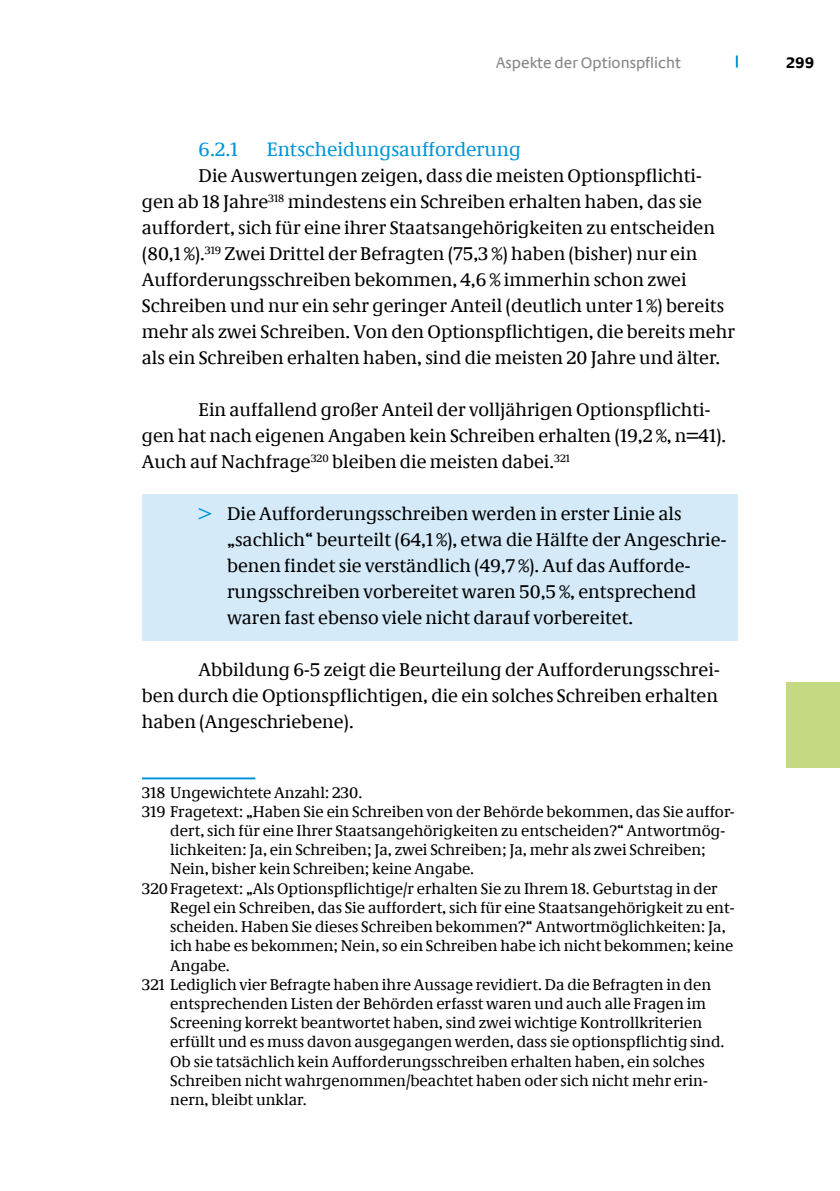
<style>
.page{position:relative;width:840px;height:1191px;background:#fff}
.page>*{position:absolute;margin:0;border:0;box-sizing:border-box;transform-origin:0 0}
.t1{font:20px "Neue Demos";color:#0095d8}
.t2{font:19px/26px "Neue Demos";color:#000}
.t3{font:16px "Neue Demos";color:#000}
.t4{font:16px "Neue Praxis";color:#87888a}
.t5{font:700 16px "Neue Praxis";color:#000}
.s1{color:#0095d8}
</style>
<div class="page">
<svg style="left:735px;top:55px;width:2px;height:13px"></svg>
<div style="left:785px;top:682px;width:54px;height:86px;background:#c5d882"></div>
<div style="left:142px;top:494px;width:595px;height:147px;background:#d4eaf8"></div>
<hr style="left:142px;top:777px;width:113px;height:2px;background:#0095d8">
<p class="t4" style="left:496px;top:53px;width:186px">Aspekte der Optionspflicht</p>
<p class="t5" style="left:786px;top:52px;width:29px">299</p>
<p class="t1" style="left:198px;top:137px;width:41px">6.2.1</p>
<p class="t1" style="left:266px;top:137px;width:255px">Entscheidungsaufforderung</p>
<p class="t2" style="left:142px;top:162px;width:594px;text-indent:57px">Die Auswertungen zeigen, dass die meisten Optionspflichti&shy;gen ab 18 Jahre<sup>318</sup> mindestens ein Schreiben erhalten haben, das sie auffordert, sich für eine ihrer Staatsangehörigkeiten zu entscheiden (80,1 %).<sup>319</sup> Zwei Drittel der Befragten (75,3 %) haben (bisher) nur ein Aufforderungsschreiben bekommen, 4,6 % immerhin schon zwei Schreiben und nur ein sehr geringer Anteil (deutlich unter 1 %) bereits mehr als zwei Schreiben. Von den Optionspflichtigen, die bereits mehr als ein Schreiben erhalten haben, sind die meisten 20 Jahre und älter.</p>
<p class="t2" style="left:142px;top:396px;width:585px;text-indent:57px">Ein auffallend großer Anteil der volljährigen Optionspflichti&shy;gen hat nach eigenen Angaben kein Schreiben erhalten (19,2 %, n=41).<br>Auch auf Nachfrage<sup>320</sup> bleiben die meisten dabei.<sup>321</sup></p>
<p class="t2" style="left:227px;top:500px;width:500px;text-indent:-28px"><span class="s1">&gt;</span> Die Aufforderungsschreiben werden in erster Linie als „sachlich“ beurteilt (64,1 %), etwa die Hälfte der Angeschrie&shy;benen findet sie verständlich (49,7 %). Auf das Aufforde&shy;rungsschreiben vorbereitet waren 50,5 %, entsprechend waren fast ebenso viele nicht darauf vorbereitet.</p>
<p class="t2" style="left:142px;top:656px;width:579px;text-align:justify;text-indent:57px">Abbildung 6-5 zeigt die Beurteilung der Aufforderungsschrei&shy;ben durch die Optionspflichtigen, die ein solches Schreiben erhalten haben (Angeschriebene).</p>
<p class="t3" style="left:142px;top:782px;width:222px">318 Ungewichtete Anzahl: 230.</p>
<p class="t3" style="left:142px;top:801px;width:593px">319 Fragetext: „Haben Sie ein Schreiben von der Behörde bekommen, das Sie auffor-</p>
<p class="t3" style="left:170px;top:821px;width:556px">dert, sich für eine Ihrer Staatsangehörigkeiten zu entscheiden?“ Antwortmög-</p>
<p class="t3" style="left:170px;top:840px;width:536px">lichkeiten: Ja, ein Schreiben; Ja, zwei Schreiben; Ja, mehr als zwei Schreiben;</p>
<p class="t3" style="left:170px;top:859px;width:305px">Nein, bisher kein Schreiben; keine Angabe.</p>
<p class="t3" style="left:142px;top:878px;width:577px">320Fragetext: „Als Optionspflichtige/r erhalten Sie zu Ihrem 18. Geburtstag in der</p>
<p class="t3" style="left:170px;top:897px;width:565px">Regel ein Schreiben, das Sie auffordert, sich für eine Staatsangehörigkeit zu ent-</p>
<p class="t3" style="left:170px;top:917px;width:556px">scheiden. Haben Sie dieses Schreiben bekommen?“ Antwortmöglichkeiten: Ja,</p>
<p class="t3" style="left:170px;top:936px;width:564px">ich habe es bekommen; Nein, so ein Schreiben habe ich nicht bekommen; keine</p>
<p class="t3" style="left:170px;top:955px;width:61px">Angabe.</p>
<p class="t3" style="left:142px;top:974px;width:570px">321 Lediglich vier Befragte haben ihre Aussage revidiert. Da die Befragten in den</p>
<p class="t3" style="left:170px;top:993px;width:537px">entsprechenden Listen der Behörden erfasst waren und auch alle Fragen im</p>
<p class="t3" style="left:170px;top:1013px;width:533px">Screening korrekt beantwortet haben, sind zwei wichtige Kontrollkriterien</p>
<p class="t3" style="left:170px;top:1032px;width:555px">erfüllt und es muss davon ausgegangen werden, dass sie optionspflichtig sind.</p>
<p class="t3" style="left:170px;top:1051px;width:535px">Ob sie tatsächlich kein Aufforderungsschreiben erhalten haben, ein solches</p>
<p class="t3" style="left:170px;top:1070px;width:538px">Schreiben nicht wahrgenommen/beachtet haben oder sich nicht mehr erin-</p>
<p class="t3" style="left:170px;top:1089px;width:138px">nern, bleibt unklar.</p>
</div>
